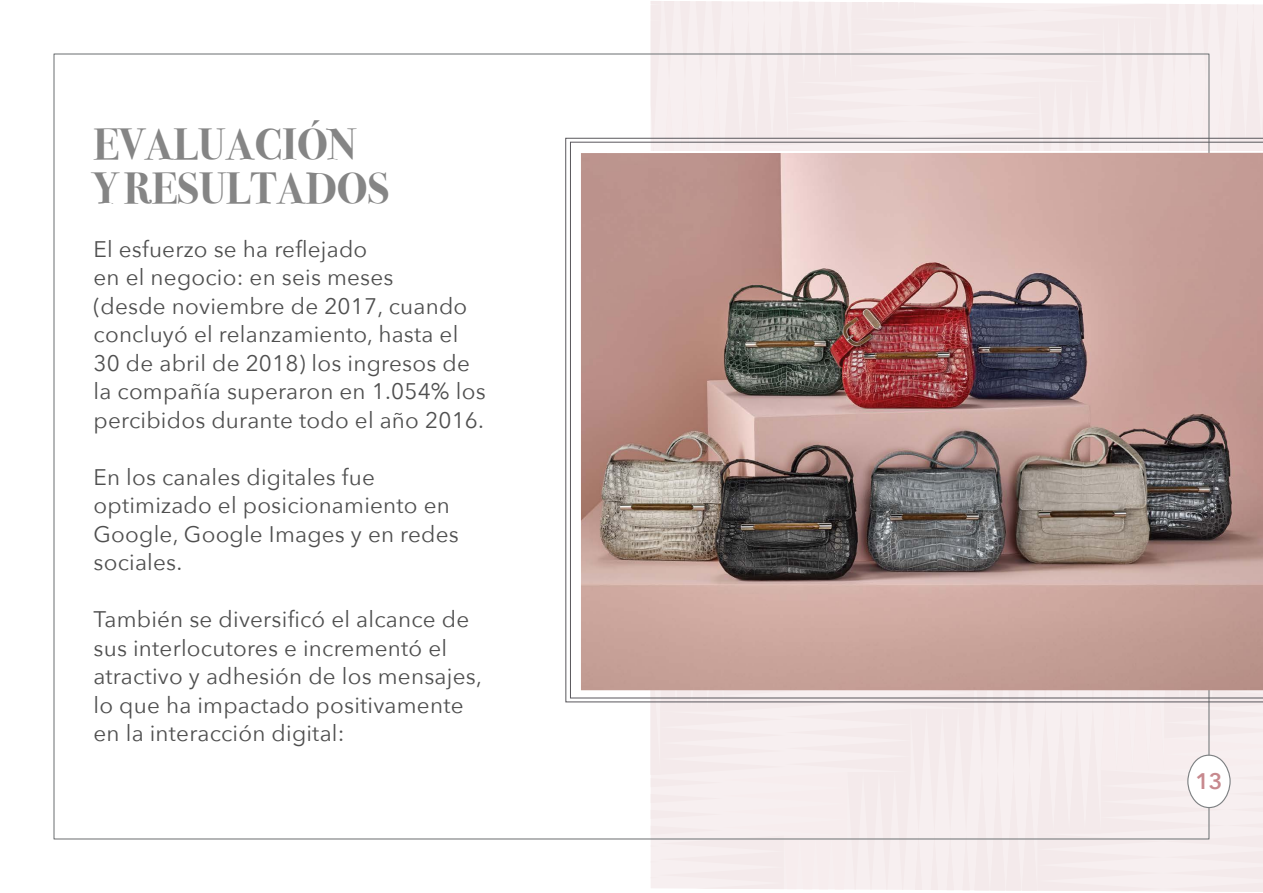
<style>
.page{position:relative;width:1263px;height:893px;background:#fff}
.page>*{position:absolute;margin:0;border:0;box-sizing:border-box;transform-origin:0 0}
.t1{font:700 43.5px/43.5px "Bodoni Svty Two OSITCTT";color:#858585}
.t2{font:22.5px/28.5px "Avenir Next";letter-spacing:.01em;color:#4f4f4f}
.t3{font:600 22.5px "Avenir Next";color:#c7898e}
</style>
<div class="page">
<img style="left:581px;top:153px;width:70px;height:537px">
<svg style="left:651px;top:1px;width:612px;height:891px"></svg>
<h1 class="t1" style="left:94px;top:123px;width:265px">EVALUACIÓN<br>Y RESULTADOS</h1>
<p class="t2" style="left:94px;top:234px;width:394px">El esfuerzo se ha reflejado<br>en el negocio: en seis meses<br>(desde noviembre de 2017, cuando concluyó el relanzamiento, hasta el<br>30 de abril de 2018) los ingresos de la compañía superaron en 1.054% los percibidos durante todo el año 2016.</p>
<p class="t2" style="left:94px;top:462px;width:367px">En los canales digitales fue optimizado el posicionamiento en<br>Google, Google Images y en redes sociales.</p>
<p class="t2" style="left:94px;top:604px;width:390px">También se diversificó el alcance de sus interlocutores e incrementó el atractivo y adhesión de los mensajes, lo que ha impactado positivamente en la interacción digital:</p>
<p class="t3" style="left:1195px;top:762px;width:28px">13</p>
</div>
